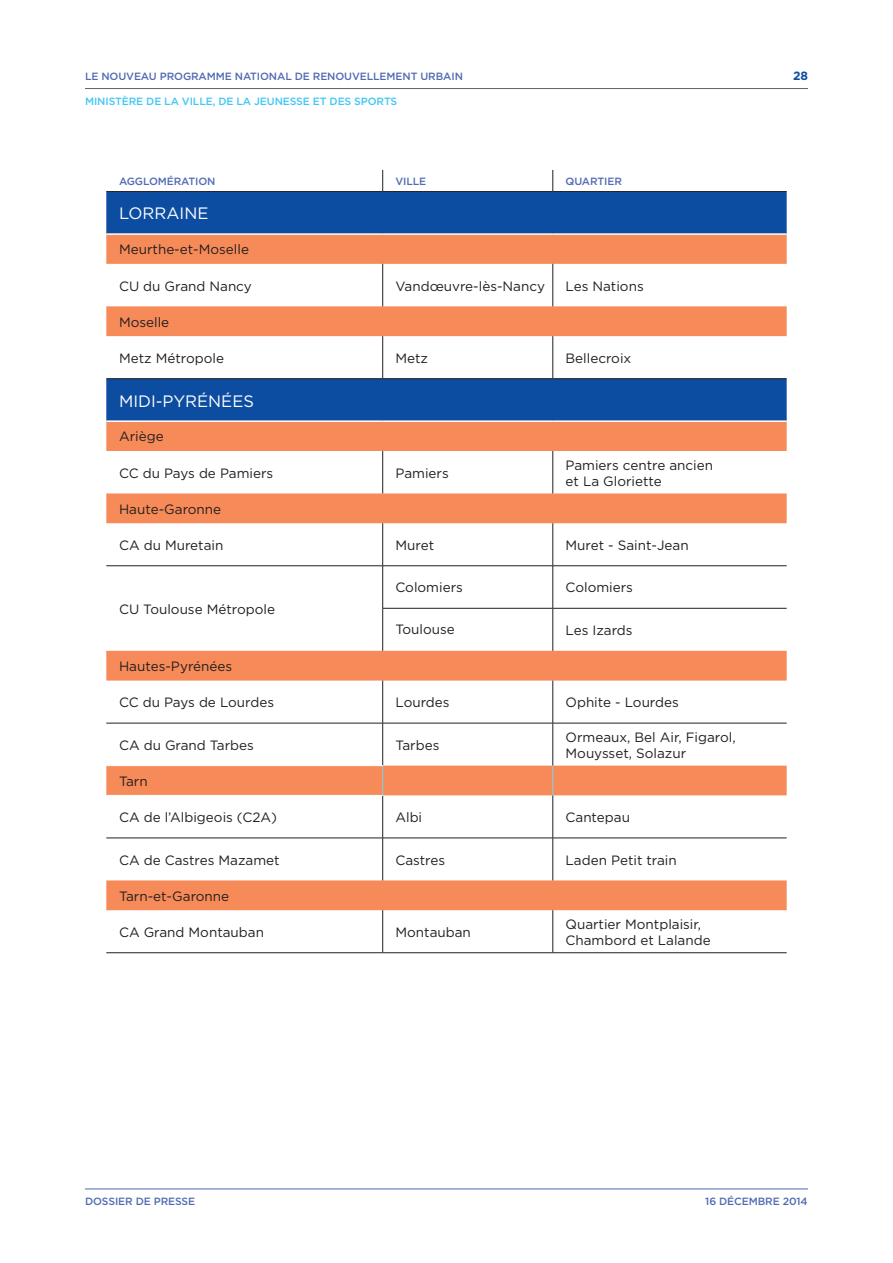
<style>
.page{position:relative;width:893px;height:1263px;background:#fff}
.page>*{position:absolute;margin:0;border:0;box-sizing:border-box;transform-origin:0 0}
.TITRE_RÉGION{font:16.5px "Gotham";color:#fff}
.TEXTE_COURANT_TABLO{font:13.5px/16.2px "Gotham";color:#231f20}
.t1{font:700 12px "Gotham";color:#0d4da1}
.t2{font:500 10.5px "Gotham";letter-spacing:-.01em;color:#516bb3}
.t3{font:500 10.5px "Gotham";letter-spacing:-.01em;color:#40c7f4}
</style>
<div class="page">
<hr style="left:85px;top:1188px;width:723px;height:1px;background:#516bb3">
<hr style="left:85px;top:88px;width:723px;height:1px;background:#636366">
<svg style="left:382px;top:170px;width:1px;height:21px"></svg>
<svg style="left:553px;top:170px;width:1px;height:21px"></svg>
<div style="left:106px;top:192px;width:681px;height:41px;background:#0d4da1"></div>
<svg style="left:106px;top:235px;width:681px;height:675px"></svg>
<hr style="left:382px;top:264px;width:1px;height:42px;background:#231f20">
<hr style="left:382px;top:336px;width:1px;height:42px;background:#231f20">
<hr style="left:382px;top:451px;width:1px;height:42px;background:#231f20">
<hr style="left:382px;top:523px;width:1px;height:43px;background:#231f20">
<hr style="left:382px;top:566px;width:1px;height:42px;background:#231f20">
<hr style="left:382px;top:608px;width:1px;height:43px;background:#231f20">
<hr style="left:382px;top:681px;width:1px;height:42px;background:#231f20">
<hr style="left:382px;top:723px;width:1px;height:42px;background:#231f20">
<hr style="left:382px;top:795px;width:1px;height:43px;background:#231f20">
<hr style="left:382px;top:838px;width:1px;height:42px;background:#231f20">
<hr style="left:382px;top:910px;width:1px;height:42px;background:#231f20">
<svg style="left:382px;top:766px;width:1px;height:29px"></svg>
<hr style="left:553px;top:264px;width:1px;height:42px;background:#231f20">
<hr style="left:553px;top:336px;width:1px;height:42px;background:#231f20">
<hr style="left:553px;top:451px;width:1px;height:42px;background:#231f20">
<hr style="left:553px;top:523px;width:1px;height:43px;background:#231f20">
<hr style="left:553px;top:566px;width:1px;height:42px;background:#231f20">
<hr style="left:553px;top:608px;width:1px;height:43px;background:#231f20">
<hr style="left:553px;top:681px;width:1px;height:42px;background:#231f20">
<hr style="left:553px;top:723px;width:1px;height:43px;background:#231f20">
<hr style="left:553px;top:795px;width:1px;height:43px;background:#231f20">
<hr style="left:553px;top:838px;width:1px;height:42px;background:#231f20">
<hr style="left:553px;top:910px;width:1px;height:42px;background:#231f20">
<svg style="left:553px;top:766px;width:1px;height:29px"></svg>
<hr style="left:106px;top:565px;width:277px;height:1px;background:#231f20">
<hr style="left:106px;top:723px;width:277px;height:1px;background:#231f20">
<hr style="left:106px;top:838px;width:277px;height:1px;background:#231f20">
<hr style="left:382px;top:608px;width:171px;height:1px;background:#231f20">
<hr style="left:553px;top:608px;width:234px;height:1px;background:#231f20">
<hr style="left:106px;top:765px;width:277px;height:1px;background:#fff">
<hr style="left:106px;top:795px;width:277px;height:1px;background:#fff">
<hr style="left:106px;top:378px;width:277px;height:1px;background:#231f20">
<hr style="left:383px;top:378px;width:170px;height:1px;background:#231f20">
<hr style="left:553px;top:378px;width:234px;height:1px;background:#231f20">
<hr style="left:106px;top:420px;width:277px;height:2px;background:#fff">
<hr style="left:383px;top:420px;width:170px;height:2px;background:#fff">
<hr style="left:553px;top:420px;width:234px;height:2px;background:#fff">
<hr style="left:106px;top:191px;width:277px;height:1px;background:#231f20">
<hr style="left:383px;top:191px;width:170px;height:1px;background:#231f20">
<hr style="left:553px;top:191px;width:234px;height:1px;background:#231f20">
<hr style="left:106px;top:952px;width:277px;height:1px;background:#231f20">
<hr style="left:383px;top:952px;width:170px;height:1px;background:#231f20">
<hr style="left:553px;top:952px;width:234px;height:1px;background:#231f20">
<hr style="left:383px;top:565px;width:170px;height:1px;background:#231f20">
<hr style="left:553px;top:565px;width:234px;height:1px;background:#231f20">
<hr style="left:383px;top:723px;width:170px;height:1px;background:#231f20">
<hr style="left:553px;top:723px;width:234px;height:1px;background:#231f20">
<hr style="left:383px;top:838px;width:170px;height:1px;background:#231f20">
<hr style="left:553px;top:838px;width:234px;height:1px;background:#231f20">
<p class="t2" style="left:85px;top:69px;width:379px">LE NOUVEAU PROGRAMME NATIONAL DE RENOUVELLEMENT URBAIN</p>
<p class="t1" style="left:793px;top:68px;width:16px">28</p>
<p class="t3" style="left:85px;top:94px;width:314px">MINISTÈRE DE LA VILLE, DE LA JEUNESSE ET DES SPORTS</p>
<p class="t2" style="left:119px;top:174px;width:98px">AGGLOMÉRATION</p>
<p class="t2" style="left:395px;top:174px;width:32px">VILLE</p>
<p class="t2" style="left:566px;top:174px;width:58px">QUARTIER</p>
<p class="TITRE_RÉGION" style="left:119px;top:203px;width:91px">LORRAINE</p>
<p class="TEXTE_COURANT_TABLO" style="left:119px;top:241px;width:131px">Meurthe-et-Moselle</p>
<p class="TEXTE_COURANT_TABLO" style="left:119px;top:277px;width:134px">CU du Grand Nancy</p>
<p class="TEXTE_COURANT_TABLO" style="left:395px;top:277px;width:151px">Vandœuvre-lès-Nancy</p>
<p class="TEXTE_COURANT_TABLO" style="left:566px;top:277px;width:80px">Les Nations</p>
<p class="TEXTE_COURANT_TABLO" style="left:119px;top:313px;width:52px">Moselle</p>
<p class="TEXTE_COURANT_TABLO" style="left:119px;top:350px;width:107px">Metz Métropole</p>
<p class="TEXTE_COURANT_TABLO" style="left:395px;top:349px;width:34px">Metz</p>
<p class="TEXTE_COURANT_TABLO" style="left:566px;top:349px;width:67px">Bellecroix</p>
<p class="TITRE_RÉGION" style="left:119px;top:390px;width:136px">MIDI-PYRÉNÉES</p>
<p class="TEXTE_COURANT_TABLO" style="left:119px;top:428px;width:46px">Ariège</p>
<p class="TEXTE_COURANT_TABLO" style="left:119px;top:464px;width:156px">CC du Pays de Pamiers</p>
<p class="TEXTE_COURANT_TABLO" style="left:395px;top:464px;width:55px">Pamiers</p>
<p class="TEXTE_COURANT_TABLO" style="left:566px;top:456px;width:149px">Pamiers centre ancien et La Gloriette</p>
<p class="TEXTE_COURANT_TABLO" style="left:119px;top:501px;width:104px">Haute-Garonne</p>
<p class="TEXTE_COURANT_TABLO" style="left:119px;top:537px;width:106px">CA du Muretain</p>
<p class="TEXTE_COURANT_TABLO" style="left:395px;top:537px;width:40px">Muret</p>
<p class="TEXTE_COURANT_TABLO" style="left:566px;top:537px;width:125px">Muret - Saint-Jean</p>
<p class="TEXTE_COURANT_TABLO" style="left:119px;top:600px;width:157px">CU Toulouse Métropole</p>
<p class="TEXTE_COURANT_TABLO" style="left:395px;top:579px;width:69px">Colomiers</p>
<p class="TEXTE_COURANT_TABLO" style="left:566px;top:579px;width:69px">Colomiers</p>
<p class="TEXTE_COURANT_TABLO" style="left:395px;top:620px;width:61px">Toulouse</p>
<p class="TEXTE_COURANT_TABLO" style="left:566px;top:622px;width:69px">Les Izards</p>
<p class="TEXTE_COURANT_TABLO" style="left:119px;top:658px;width:115px">Hautes-Pyrénées</p>
<p class="TEXTE_COURANT_TABLO" style="left:119px;top:694px;width:157px">CC du Pays de Lourdes</p>
<p class="TEXTE_COURANT_TABLO" style="left:395px;top:694px;width:56px">Lourdes</p>
<p class="TEXTE_COURANT_TABLO" style="left:566px;top:694px;width:115px">Ophite - Lourdes</p>
<p class="TEXTE_COURANT_TABLO" style="left:119px;top:737px;width:136px">CA du Grand Tarbes</p>
<p class="TEXTE_COURANT_TABLO" style="left:395px;top:737px;width:45px">Tarbes</p>
<p class="TEXTE_COURANT_TABLO" style="left:566px;top:729px;width:172px">Ormeaux, Bel Air, Figarol,<br>Mouysset, Solazur</p>
<p class="TEXTE_COURANT_TABLO" style="left:119px;top:773px;width:30px">Tarn</p>
<p class="TEXTE_COURANT_TABLO" style="left:119px;top:809px;width:159px">CA de l’Albigeois (C2A)</p>
<p class="TEXTE_COURANT_TABLO" style="left:395px;top:809px;width:28px">Albi</p>
<p class="TEXTE_COURANT_TABLO" style="left:566px;top:809px;width:66px">Cantepau</p>
<p class="TEXTE_COURANT_TABLO" style="left:119px;top:851px;width:162px">CA de Castres Mazamet</p>
<p class="TEXTE_COURANT_TABLO" style="left:395px;top:851px;width:51px">Castres</p>
<p class="TEXTE_COURANT_TABLO" style="left:566px;top:851px;width:113px">Laden Petit train</p>
<p class="TEXTE_COURANT_TABLO" style="left:119px;top:887px;width:112px">Tarn-et-Garonne</p>
<p class="TEXTE_COURANT_TABLO" style="left:119px;top:924px;width:146px">CA Grand Montauban</p>
<p class="TEXTE_COURANT_TABLO" style="left:395px;top:924px;width:77px">Montauban</p>
<p class="TEXTE_COURANT_TABLO" style="left:566px;top:915px;width:147px">Quartier Montplaisir,<br>Chambord et Lalande</p>
<p class="t2" style="left:85px;top:1195px;width:112px">DOSSIER DE PRESSE</p>
<p class="t2" style="left:705px;top:1195px;width:104px">16 DÉCEMBRE 2014</p>
</div>
